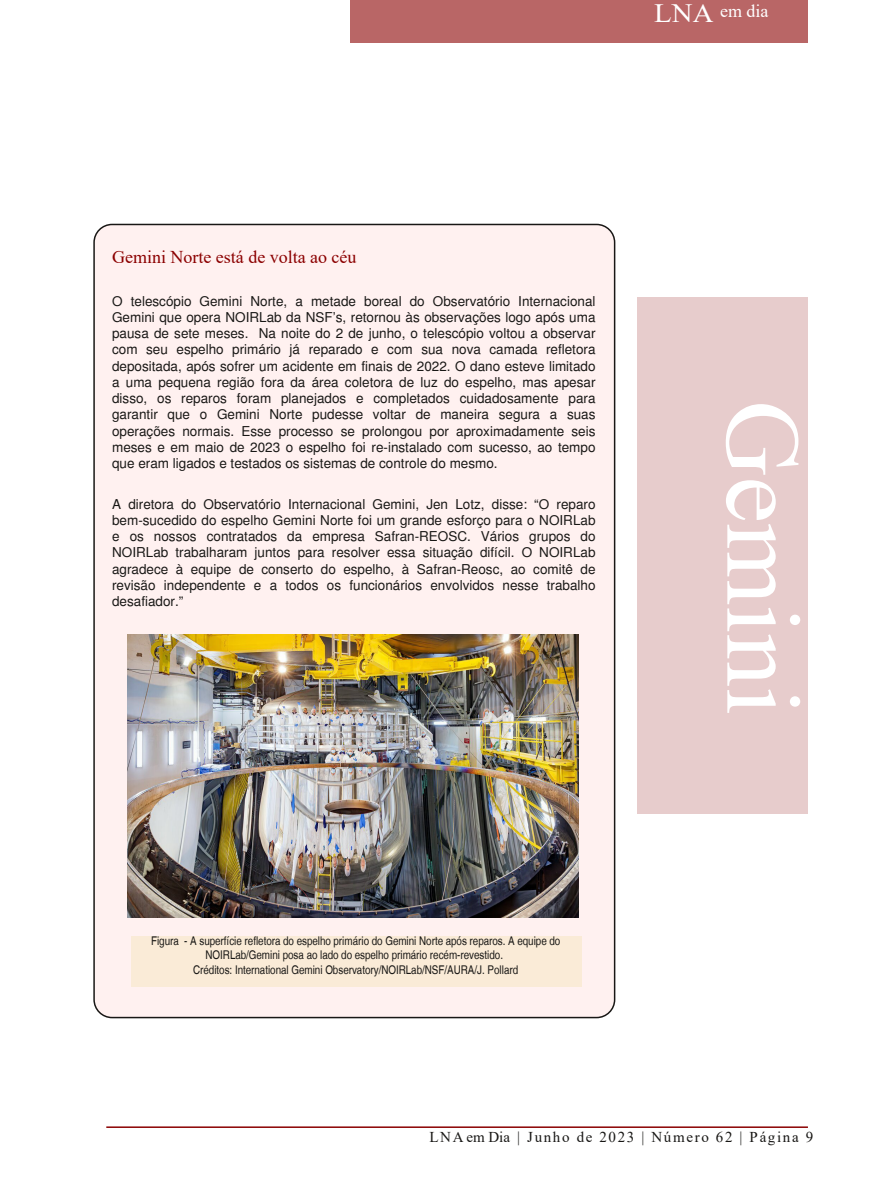
<style>
.page{position:relative;width:893px;height:1191px;background:#fff}
.page>*{position:absolute;margin:0;border:0;box-sizing:border-box;transform-origin:0 0}
.t1{font:105px "Times New Roman";color:#fff}
.t2{font:26.4px "Times New Roman";color:#fff;scale:1.09 1}
.t3{font:18px "Times New Roman";color:#8b0000}
.t4{font:18px "Times New Roman";color:#fff}
.t5{font:15px "Times New Roman";letter-spacing:.11em;color:#181715}
.t6{font:13.5px/16.2px "Nimbus San L";color:#181715;text-align:justify}
.t7{font:condensed 12px/14.4px "Nimbus San L";letter-spacing:-.005em;color:#181715;text-align:center}
</style>
<div class="page">
<div style="left:351px;top:0;width:457px;height:43px;background:#b96666"></div>
<div style="left:638px;top:298px;width:170px;height:516px;background:#e7cccc"></div>
<hr style="left:106px;top:1126px;width:702px;height:2px;background:#8b0000">
<div style="left:94px;top:224px;width:521px;height:793px;background:#fff1f0;border-radius:18px"></div>
<img style="left:127px;top:634px;width:451px;height:283px">
<div style="left:131px;top:936px;width:450px;height:50px;background:#faebd7"></div>
<h2 class="t2" style="left:654px;top:-5px;width:56px">LNA</h2>
<h3 class="t4" style="left:720px;top:-2px;width:50px">em dia</h3>
<h3 class="t3" style="left:112px;top:244px;width:246px">Gemini Norte está de volta ao céu</h3>
<p class="t6" style="left:112px;top:293px;width:485px">O telescópio Gemini Norte, a metade boreal do Observatório Internacional Gemini que opera NOIRLab da NSF’s, retornou às observações logo após uma pausa de sete meses. Na noite do 2 de junho, o telescópio voltou a observar com seu espelho primário já reparado e com sua nova camada refletora depositada, após sofrer um acidente em finais de 2022. O dano esteve limitado a uma pequena região fora da área coletora de luz do espelho, mas apesar disso, os reparos foram planejados e completados cuidadosamente para garantir que o Gemini Norte pudesse voltar de maneira segura a suas operações normais. Esse processo se prolongou por aproximadamente seis meses e em maio de 2023 o espelho foi re-instalado com sucesso, ao tempo que eram ligados e testados os sistemas de controle do mesmo.</p>
<p class="t6" style="left:112px;top:496px;width:485px">A diretora do Observatório Internacional Gemini, Jen Lotz, disse: “O reparo bem-sucedido do espelho Gemini Norte foi um grande esforço para o NOIRLab e os nossos contratados da empresa Safran-REOSC. Vários grupos do NOIRLab trabalharam juntos para resolver essa situação difícil. O NOIRLab agradece à equipe de conserto do espelho, à Safran-Reosc, ao comitê de revisão independente e a todos os funcionários envolvidos nesse trabalho desafiador.”</p>
<p class="t7" style="left:151px;top:933px;width:411px">Figura - A superfície refletora do espelho primário do Gemini Norte após reparos. A equipe do<br>NOIRLab/Gemini posa ao lado do espelho primário recém-revestido.<br>Créditos: International Gemini Observatory/NOIRLab/NSF/AURA/J. Pollard</p>
<h1 class="t1" style="left:836px;top:400px;width:316px;rotate:90deg">Gemini</h1>
<p class="t5" style="left:429px;top:1126px;width:385px">LNA em Dia | Junho de 2023 | Número 62 | Página 9</p>
</div>
